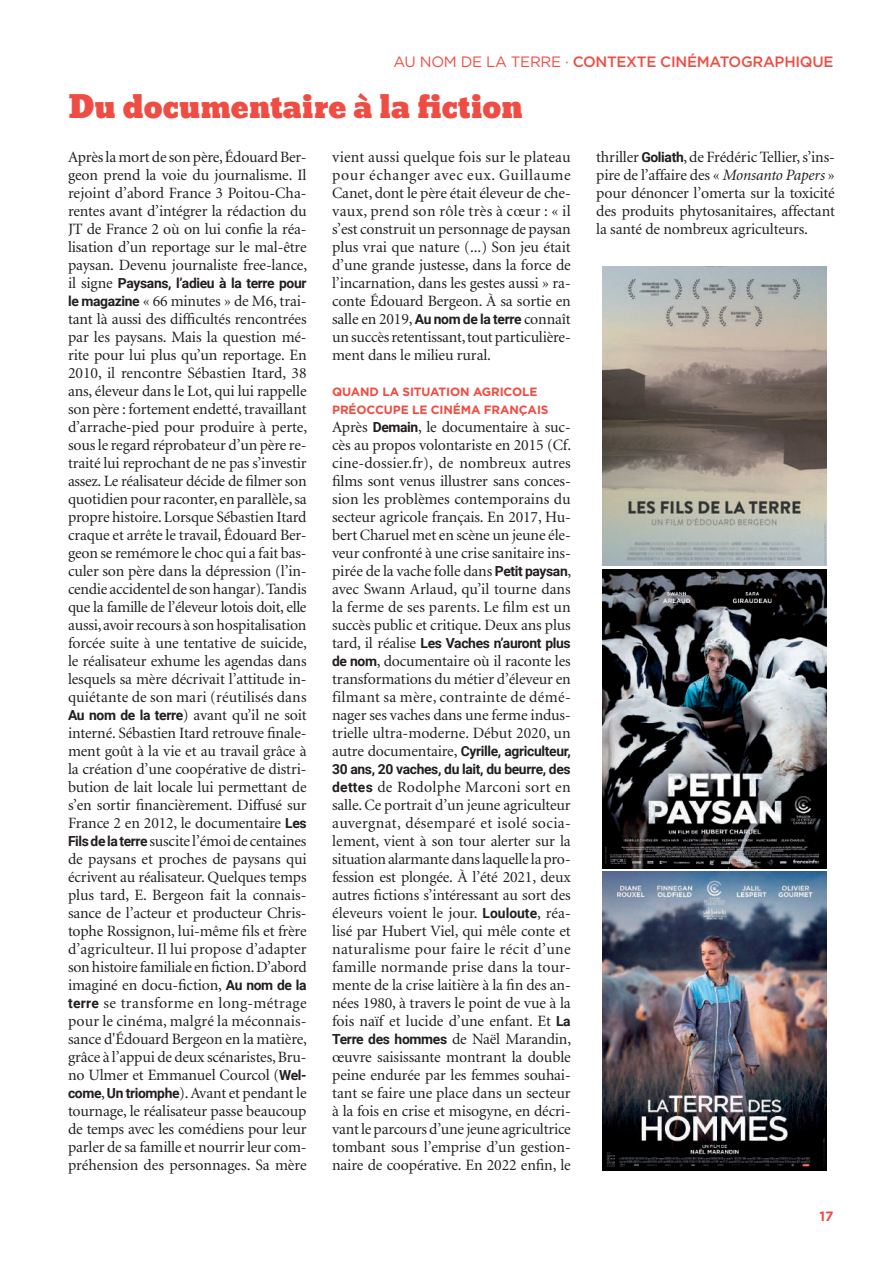
<style>
.page{position:relative;width:893px;height:1263px;background:#fff}
.page>*{position:absolute;margin:0;border:0;box-sizing:border-box;transform-origin:0 0}
.t1{font:30px "Bevan";color:#ef4d44}
.t2{font:15.75px/18px "Minion";letter-spacing:-.01em;color:#231f20;text-align:justify}
.t3{font:500 15px "Gotham";letter-spacing:-.02em;color:#ef4d44}
.t4{font:700 13.8px/18px "Roboto";letter-spacing:-.025em;color:#231f20}
.t5{font:700 13.5px "Gotham";color:#ef4d44}
.t6{font:700 12px/18px "Gotham";letter-spacing:-.01em;color:#ef4d44}
.s1{font-weight:400}
.s2{font-family:"Minion";font-weight:400;font-size:15.75px}
.s3{font-family:"Roboto";font-weight:700;font-size:13.8px}
.s4{font-style:italic}
</style>
<div class="page">
<img style="left:602px;top:872px;width:224px;height:298px">
<img style="left:602px;top:267px;width:224px;height:298px">
<img style="left:602px;top:570px;width:224px;height:298px">
<p class="t3" style="left:393px;top:53px;width:442px"><span class="s1">AU NOM DE LA TERRE ·</span> CONTEXTE CINÉMATOGRAPHIQUE</p>
<h1 class="t1" style="left:68px;top:83px;width:456px">Du documentaire à la fiction</h1>
<p class="t2" style="left:68px;top:149px;width:241px">Après la mort de son père, Édouard Ber&shy;geon prend la voie du journalisme. Il rejoint d’abord France 3 Poitou-Cha&shy;rentes avant d’intégrer la rédaction du JT de France 2 où on lui confie la réa&shy;lisation d’un reportage sur le mal-être paysan. Devenu journaliste free-lance,</p>
<p class="t4" style="left:68px;top:274px;width:240px"><span class="s2">il signe</span> Paysans, l’adieu à la terre pour</p>
<p class="t2" style="left:68px;top:293px;width:241px"><span class="s3">le magazine</span> « 66 minutes » de M6, trai&shy;tant là aussi des difficultés rencontrées par les paysans. Mais la question mé&shy;rite pour lui plus qu’un reportage. En 2010, il rencontre Sébastien Itard, 38 ans, éleveur dans le Lot, qui lui rappelle son père : fortement endetté, travaillant d’arrache-pied pour produire à perte, sous le regard réprobateur d’un père re&shy;traité lui reprochant de ne pas s’investir assez. Le réalisateur décide de filmer son quotidien pour raconter, en parallèle, sa propre histoire. Lorsque Sébastien Itard craque et arrête le travail, Édouard Ber&shy;geon se remémore le choc qui a fait bas&shy;culer son père dans la dépression (l’in&shy;cendie accidentel de son hangar). Tandis que la famille de l’éleveur lotois doit, elle aussi, avoir recours à son hospitalisation forcée suite à une tentative de suicide, le réalisateur exhume les agendas dans lesquels sa mère décrivait l’attitude in&shy;quiétante de son mari (réutilisés dans <span class="s3">Au nom de la terre</span>) avant qu’il ne soit interné. Sébastien Itard retrouve finale&shy;ment goût à la vie et au travail grâce à la création d’une coopérative de distri&shy;bution de lait locale lui permettant de s’en sortir financièrement. Diffusé sur France 2 en 2012, le documentaire <span class="s3">Les Fils de la terre</span> suscite l’émoi de centaines de paysans et proches de paysans qui écrivent au réalisateur. Quelques temps plus tard, E. Bergeon fait la connais&shy;sance de l’acteur et producteur Chris&shy;tophe Rossignon, lui-même fils et frère d’agriculteur. Il lui propose d’adapter son histoire familiale en fiction. D’abord imaginé en docu-fiction, <span class="s3">Au nom de la terre</span> se transforme en long-métrage pour le cinéma, malgré la méconnais&shy;sance d'Édouard Bergeon en la matière, grâce à l’appui de deux scénaristes, Bru&shy;no Ulmer et Emmanuel Courcol (<span class="s3">Wel&shy;come</span>, <span class="s3">Un triomphe</span>). Avant et pendant le tournage, le réalisateur passe beaucoup de temps avec les comédiens pour leur parler de sa famille et nourrir leur com&shy;préhension des personnages. Sa mère</p>
<p class="t2" style="left:332px;top:149px;width:240px">vient aussi quelque fois sur le plateau pour échanger avec eux. Guillaume Canet, dont le père était éleveur de che&shy;vaux, prend son rôle très à cœur : « il s’est construit un personnage de paysan plus vrai que nature (...) Son jeu était d’une grande justesse, dans la force de l’incarnation, dans les gestes aussi » ra&shy;conte Édouard Bergeon. À sa sortie en salle en 2019, <span class="s3">Au nom de la terre</span> connaît un succès retentissant, tout particulière&shy;ment dans le milieu rural.</p>
<p class="t6" style="left:332px;top:382px;width:218px">QUAND LA SITUATION AGRICOLE<br>PRÉOCCUPE LE CINÉMA FRANÇAIS</p>
<p class="t2" style="left:332px;top:419px;width:241px">Après <span class="s3">Demain</span>, le documentaire à suc&shy;cès au propos volontariste en 2015 (Cf. cine-dossier.fr), de nombreux autres films sont venus illustrer sans conces&shy;sion les problèmes contemporains du secteur agricole français. En 2017, Hu&shy;bert Charuel met en scène un jeune éle&shy;veur confronté à une crise sanitaire ins&shy;pirée de la vache folle dans <span class="s3">Petit paysan</span>, avec Swann Arlaud, qu’il tourne dans la ferme de ses parents. Le film est un succès public et critique. Deux ans plus</p>
<p class="t4" style="left:332px;top:634px;width:240px"><span class="s2">tard, il réalise</span> Les Vaches n’auront plus</p>
<p class="t2" style="left:332px;top:653px;width:240px"><span class="s3">de nom</span>, documentaire où il raconte les transformations du métier d’éleveur en filmant sa mère, contrainte de démé&shy;nager ses vaches dans une ferme indus&shy;trielle ultra-moderne. Début 2020, un</p>
<p class="t4" style="left:332px;top:742px;width:240px"><span class="s2">autre documentaire,</span> Cyrille, agriculteur,<br>30 ans, 20 vaches, du lait, du beurre, des</p>
<p class="t2" style="left:332px;top:779px;width:241px"><span class="s3">dettes</span> de Rodolphe Marconi sort en salle. Ce portrait d’un jeune agriculteur auvergnat, désemparé et isolé socia&shy;lement, vient à son tour alerter sur la situation alarmante dans laquelle la pro&shy;fession est plongée. À l’été 2021, deux autres fictions s’intéressant au sort des éleveurs voient le jour. <span class="s3">Louloute</span>, réa&shy;lisé par Hubert Viel, qui mêle conte et naturalisme pour faire le récit d’une famille normande prise dans la tour&shy;mente de la crise laitière à la fin des an&shy;nées 1980, à travers le point de vue à la fois naïf et lucide d’une enfant. Et <span class="s3">La Terre des hommes</span> de Naël Marandin, œuvre saisissante montrant la double peine endurée par les femmes souhai&shy;tant se faire une place dans un secteur à la fois en crise et misogyne, en décri&shy;vant le parcours d’une jeune agricultrice tombant sous l’emprise d’un gestion&shy;naire de coopérative. En 2022 enfin, le</p>
<p class="t2" style="left:596px;top:149px;width:240px">thriller <span class="s3">Goliath</span>, de Frédéric Tellier, s’ins&shy;pire de l’affaire des « <span class="s4">Monsanto Papers</span> » pour dénoncer l’omerta sur la toxicité des produits phytosanitaires, affectant la santé de nombreux agriculteurs.</p>
<p class="t5" style="left:819px;top:1208px;width:15px">17</p>
</div>
